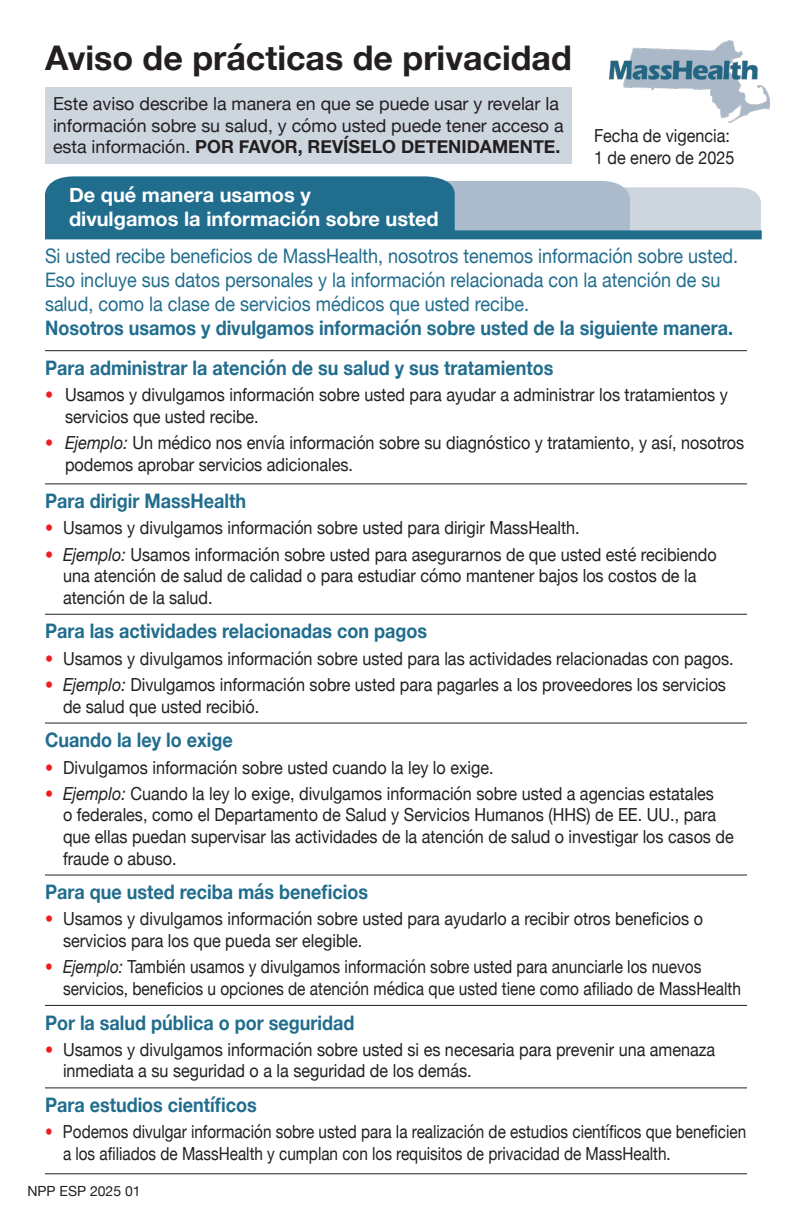
<style>
.page{position:relative;width:792px;height:1224px;background:#fff}
.page>*{position:absolute;margin:0;border:0;box-sizing:border-box;transform-origin:0 0}
.t1{font:700 34px "Helvetica Neue";color:#231f20}
.t2{font:20px/24px "Helvetica Neue";color:#216d8e;scale:.9 1}
.t3{font:700 20px "Helvetica Neue";color:#216d8e;scale:.9 1}
.t4{font:700 20px/24px "Helvetica Neue";color:#fff}
.t5{font:18px/21.6px "Helvetica Neue";color:#231f20;scale:.9 1}
.t6{font:18px/21.6px "Helvetica Neue";color:#231f20;scale:.85 1}
.t7{font:18px/21.6px "Helvetica Neue";color:#231f20;scale:.86 1}
.t8{font:18px/21.6px "Helvetica Neue";color:#231f20}
.t9{font:14px "Helvetica Neue";color:#231f20}
.s1{font-weight:700}
.s2{font-family:"Helvetica Neue LT Std";color:#ee1d23}
.s3{font-style:italic}
</style>
<div class="page">
<div style="left:45px;top:87px;width:527px;height:76px;background:#cdd5df"></div>
<hr style="left:45px;top:350px;width:702px;height:1px;background:#231f20">
<hr style="left:45px;top:483px;width:702px;height:1px;background:#231f20">
<hr style="left:45px;top:614px;width:702px;height:1px;background:#231f20">
<hr style="left:45px;top:723px;width:702px;height:1px;background:#231f20">
<hr style="left:45px;top:875px;width:702px;height:1px;background:#231f20">
<hr style="left:45px;top:1005px;width:702px;height:1px;background:#231f20">
<hr style="left:45px;top:1087px;width:702px;height:1px;background:#231f20">
<hr style="left:45px;top:1173px;width:702px;height:1px;background:#231f20">
<img style="left:609px;top:41px;width:161px;height:81px">
<svg style="left:45px;top:176px;width:717px;height:63px;background:#5e92ab"></svg>
<p class="t1" style="left:45px;top:31px;width:528px">Aviso de prácticas de privacidad</p>
<p class="t8" style="left:53px;top:94px;width:512px">Este aviso describe la manera en que se puede usar y revelar la información sobre su salud, y cómo usted puede tener acceso a esta información. <span class="s1">POR FAVOR, REVÍSELO DETENIDAMENTE.</span></p>
<p class="t4" style="left:69px;top:184px;width:371px">De qué manera usamos y<br>divulgamos la información sobre usted</p>
<p class="t5" style="left:594px;top:125px;width:158px">Fecha de vigencia:<br>1 de enero de 2025</p>
<p class="t2" style="left:45px;top:245px;width:772px">Si usted recibe beneficios de MassHealth, nosotros tenemos información sobre usted.<br>Eso incluye sus datos personales y la información relacionada con la atención de su salud, como la clase de servicios médicos que usted recibe.<br><span class="s1">Nosotros usamos y divulgamos información sobre usted de la siguiente manera.</span></p>
<p class="t3" style="left:45px;top:352px;width:567px">Para administrar la atención de su salud y sus tratamientos</p>
<p class="t5" style="left:65px;top:385px;width:738px;text-indent:-20px"><span class="s2">•</span> Usamos y divulgamos información sobre usted para ayudar a administrar los tratamientos y servicios que usted recibe.</p>
<p class="t5" style="left:65px;top:433px;width:756px;text-indent:-20px"><span class="s2">•</span> <span class="s3">Ejemplo:</span> Un médico nos envía información sobre su diagnóstico y tratamiento, y así, nosotros podemos aprobar servicios adicionales.</p>
<p class="t3" style="left:45px;top:485px;width:225px">Para dirigir MassHealth</p>
<p class="t5" style="left:45px;top:518px;width:596px"><span class="s2">•</span> Usamos y divulgamos información sobre usted para dirigir MassHealth.</p>
<p class="t5" style="left:63px;top:544px;width:728px;text-indent:-18px"><span class="s2">•</span> <span class="s3">Ejemplo:</span> Usamos información sobre usted para asegurarnos de que usted esté recibiendo una atención de salud de calidad o para estudiar cómo mantener bajos los costos de la atención de la salud.</p>
<p class="t3" style="left:45px;top:616px;width:426px">Para las actividades relacionadas con pagos</p>
<p class="t5" style="left:45px;top:649px;width:767px"><span class="s2">•</span> Usamos y divulgamos información sobre usted para las actividades relacionadas con pagos.</p>
<p class="t5" style="left:63px;top:675px;width:738px;text-indent:-18px"><span class="s2">•</span> <span class="s3">Ejemplo:</span> Divulgamos información sobre usted para pagarles a los proveedores los servicios de salud que usted recibió.</p>
<p class="t3" style="left:45px;top:724px;width:210px">Cuando la ley lo exige</p>
<p class="t5" style="left:45px;top:757px;width:500px"><span class="s2">•</span> Divulgamos información sobre usted cuando la ley lo exige.</p>
<p class="t5" style="left:63px;top:784px;width:747px;text-indent:-18px"><span class="s2">•</span> <span class="s3">Ejemplo:</span> Cuando la ley lo exige, divulgamos información sobre usted a agencias estatales<br>o federales, como el Departamento de Salud y Servicios Humanos (HHS) de EE. UU., para que ellas puedan supervisar las actividades de la atención de salud o investigar los casos de fraude o abuso.</p>
<p class="t3" style="left:45px;top:876px;width:361px">Para que usted reciba más beneficios</p>
<p class="t5" style="left:63px;top:909px;width:713px;text-indent:-18px"><span class="s2">•</span> Usamos y divulgamos información sobre usted para ayudarlo a recibir otros beneficios o servicios para los que pueda ser elegible.</p>
<p class="t7" style="left:63px;top:957px;width:790px;text-indent:-18px"><span class="s2">•</span> <span class="s3">Ejemplo:</span> También usamos y divulgamos información sobre usted para anunciarle los nuevos servicios, beneficios u opciones de atención médica que usted tiene como afiliado de MassHealth</p>
<p class="t3" style="left:45px;top:1007px;width:345px">Por la salud pública o por seguridad</p>
<p class="t5" style="left:63px;top:1040px;width:726px;text-indent:-18px"><span class="s2">•</span> Usamos y divulgamos información sobre usted si es necesaria para prevenir una amenaza inmediata a su seguridad o a la seguridad de los demás.</p>
<p class="t3" style="left:45px;top:1089px;width:237px">Para estudios científicos</p>
<p class="t6" style="left:63px;top:1122px;width:805px;text-indent:-18px"><span class="s2">•</span> Podemos divulgar información sobre usted para la realización de estudios científicos que beneficien a los afiliados de MassHealth y cumplan con los requisitos de privacidad de MassHealth.</p>
<p class="t9" style="left:27px;top:1180px;width:115px">NPP ESP 2025 01</p>
</div>
